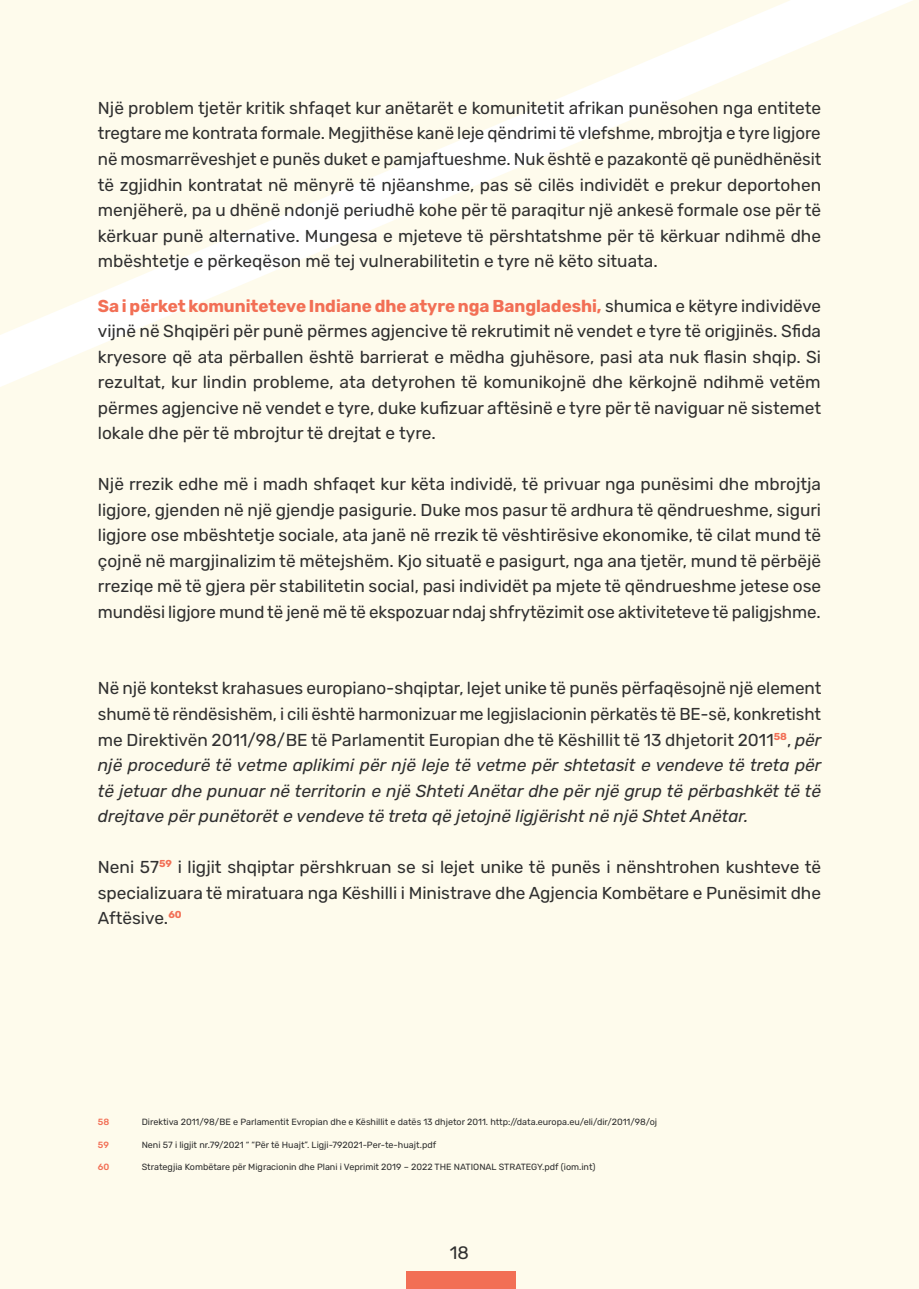
<style>
.page{position:relative;width:919px;height:1289px;background:#fff}
.page>*{position:absolute;margin:0;border:0;box-sizing:border-box;transform-origin:0 0}
.t1{font:18px "Rubik";color:#303030}
.t2{font:17.25px/25.5px "Rubik";color:#303030;text-align:justify}
.t3{font:9px "Rubik";color:#303030}
.t4{font:500 9px "Rubik";color:#f26f55}
.s1{font-weight:700;color:#f26f55}
.s2{font-style:italic}
</style>
<div class="page">
<div style="left:0;top:0;width:918px;height:1288px;background:#fefbec"></div>
<svg style="left:0;top:0;width:913px;height:387px"></svg>
<div style="left:406px;top:1271px;width:109px;height:17px;background:#f26f55"></div>
<p class="t2" style="left:98px;top:96px;width:725px">Një problem tjetër kritik shfaqet kur anëtarët e komunitetit afrikan punësohen nga entitete tregtare me kontrata formale. Megjithëse kanë leje qëndrimi të vlefshme, mbrojtja e tyre ligjore në mosmarrëveshjet e punës duket e pamjaftueshme. Nuk është e pazakontë që punëdhënësit të zgjidhin kontratat në mënyrë të njëanshme, pas së cilës individët e prekur deportohen menjëherë, pa u dhënë ndonjë periudhë kohe për të paraqitur një ankesë formale ose për të kërkuar punë alternative. Mungesa e mjeteve të përshtatshme për të kërkuar ndihmë dhe mbështetje e përkeqëson më tej vulnerabilitetin e tyre në këto situata.</p>
<p class="t2" style="left:98px;top:293px;width:724px"><span class="s1">Sa i përket komuniteteve Indiane dhe atyre nga Bangladeshi,</span> shumica e këtyre individëve vijnë në Shqipëri për punë përmes agjencive të rekrutimit në vendet e tyre të origjinës. Sfida kryesore që ata përballen është barrierat e mëdha gjuhësore, pasi ata nuk flasin shqip. Si rezultat, kur lindin probleme, ata detyrohen të komunikojnë dhe kërkojnë ndihmë vetëm përmes agjencive në vendet e tyre, duke kufizuar aftësinë e tyre për të naviguar në sistemet lokale dhe për të mbrojtur të drejtat e tyre.</p>
<p class="t2" style="left:98px;top:472px;width:724px">Një rrezik edhe më i madh shfaqet kur këta individë, të privuar nga punësimi dhe mbrojtja ligjore, gjenden në një gjendje pasigurie. Duke mos pasur të ardhura të qëndrueshme, siguri ligjore ose mbështetje sociale, ata janë në rrezik të vështirësive ekonomike, të cilat mund të çojnë në margjinalizim të mëtejshëm. Kjo situatë e pasigurt, nga ana tjetër, mund të përbëjë rreziqe më të gjera për stabilitetin social, pasi individët pa mjete të qëndrueshme jetese ose mundësi ligjore mund të jenë më të ekspozuar ndaj shfrytëzimit ose aktiviteteve të paligjshme.</p>
<p class="t2" style="left:98px;top:676px;width:725px">Në një kontekst krahasues europiano-shqiptar, lejet unike të punës përfaqësojnë një element shumë të rëndësishëm, i cili është harmonizuar me legjislacionin përkatës të BE-së, konkretisht me Direktivën 2011/98/BE të Parlamentit Europian dhe të Këshillit të 13 dhjetorit 2011<sup>58</sup>, <span class="s2">për një procedurë të vetme aplikimi për një leje të vetme për shtetasit e vendeve të treta për të jetuar dhe punuar në territorin e një Shteti Anëtar dhe për një grup të përbashkët të të drejtave për punëtorët e vendeve të treta që jetojnë ligjërisht në një Shtet Anëtar.</span></p>
<p class="t2" style="left:98px;top:854px;width:724px">Neni 57<sup>59</sup> i ligjit shqiptar përshkruan se si lejet unike të punës i nënshtrohen kushteve të specializuara të miratuara nga Këshilli i Ministrave dhe Agjencia Kombëtare e Punësimit dhe Aftësive.<sup>60</sup></p>
<p class="t4" style="left:98px;top:1116px;width:13px">58</p>
<p class="t3" style="left:142px;top:1116px;width:517px">Direktiva 2011/98/BE e Parlamentit Evropian dhe e Këshillit e datës 13 dhjetor 2011. http://data.europa.eu/eli/dir/2011/98/oj</p>
<p class="t4" style="left:98px;top:1139px;width:13px">59</p>
<p class="t3" style="left:142px;top:1139px;width:296px">Neni 57 i ligjit nr.79/2021 “ “Për të Huajt”. Ligji-792021-Per-te-huajt.pdf</p>
<p class="t4" style="left:98px;top:1161px;width:13px">60</p>
<p class="t3" style="left:142px;top:1161px;width:455px">Strategjia Kombëtare për Migracionin dhe Plani i Veprimit 2019 – 2022 THE NATIONAL STRATEGY.pdf (iom.int)</p>
<p class="t1" style="left:450px;top:1242px;width:21px">18</p>
</div>
